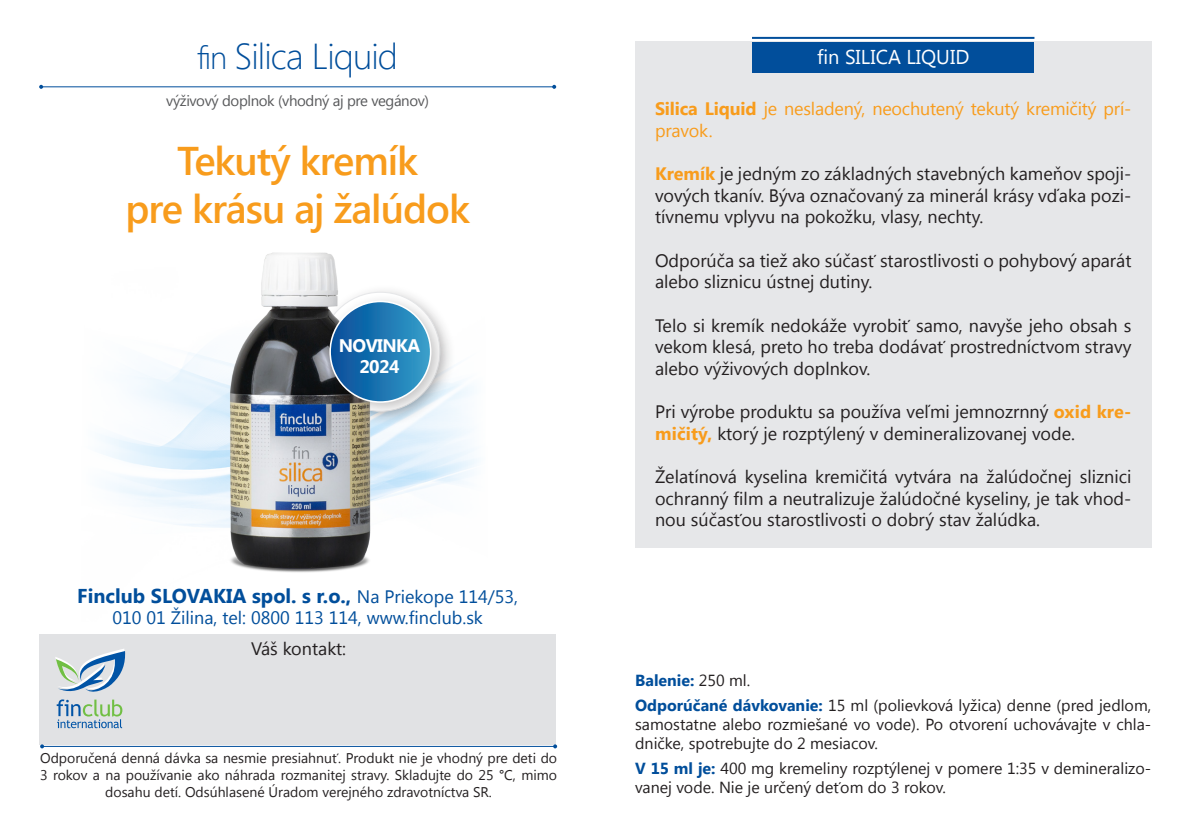
<style>
.page{position:relative;width:1191px;height:840px;background:#fff}
.page>*{position:absolute;margin:0;border:0;box-sizing:border-box;transform-origin:0 0}
.t1{font:600 40px "Segoe UI";letter-spacing:-.025em;color:#f89c1c}
.t2{font:300 36px "Segoe UI";letter-spacing:-.025em;color:#014e9b}
.t3{font:700 20px "Segoe UI";color:#014e9b}
.t4{font:20px "Segoe UI";color:#fff}
.t5{font:700 18.2px "Segoe UI";letter-spacing:-.03em;color:#fff}
.Normální{font:18px/21.6px "Segoe UI";color:#231f20;text-align:justify}
.t6{font:18px/21.6px "Segoe UI";letter-spacing:-.01em;color:#f89c1c}
.t7{font:18px "Segoe UI";color:#014e9b}
.t8{font:16px/19.2px "Segoe UI";color:#231f20;text-align:justify}
.t9{font:700 16px "Segoe UI";color:#014e9b}
.t10{font:15px "Segoe UI";letter-spacing:-.025em;color:#57585a}
.t11{font:14px/16.8px "Segoe UI";color:#231f20;text-align:center}
.s1{font-size:32px}
.s2{font-weight:400;font-size:18px}
.s3{font-weight:700}
.s4{font-weight:700;color:#f89c1c}
.s5{font-weight:400;color:#231f20}
.s6{font-weight:700;color:#014e9b}
</style>
<div class="page">
<div style="left:635px;top:41px;width:516px;height:506px;background:#e6e7e9"></div>
<hr style="left:41px;top:86px;width:513px;height:1px;background:#014e9b">
<svg style="left:39px;top:85px;width:4px;height:4px"></svg>
<svg style="left:552px;top:85px;width:4px;height:4px"></svg>
<div style="left:40px;top:633px;width:516px;height:111px;background:#e1e2e4"></div>
<hr style="left:42px;top:745px;width:513px;height:1px;background:#014e9b">
<svg style="left:40px;top:744px;width:4px;height:4px"></svg>
<svg style="left:553px;top:744px;width:4px;height:4px"></svg>
<svg style="left:55px;top:649px;width:71px;height:78px"></svg>
<hr style="left:752px;top:37px;width:282px;height:2px;background:#014e9b">
<div style="left:752px;top:42px;width:282px;height:31px;background:#014e9b"></div>
<div style="left:312px;top:283px;width:143px;height:143px;background:#231f20;opacity:.27"></div>
<img style="left:216px;top:252px;width:163px;height:321px">
<div style="left:321px;top:292px;width:126px;height:126px;background:#231f20;opacity:.27"></div>
<svg style="left:330px;top:301px;width:101px;height:101px;background:#2278b3"></svg>
<div style="left:329px;top:300px;width:102px;height:102px;border:2px solid #fff;border-radius:50%"></div>
<p class="t2" style="left:197px;top:22px;width:202px"><span class="s1">fin</span> Silica Liquid</p>
<p class="t10" style="left:166px;top:90px;width:264px">výživový doplnok (vhodný aj pre vegánov)</p>
<p class="t1" style="left:177px;top:122px;width:243px">Tekutý kremík</p>
<p class="t1" style="left:125px;top:170px;width:346px">pre krásu aj žalúdok</p>
<p class="t5" style="left:339px;top:332px;width:83px">NOVINKA</p>
<p class="t5" style="left:359px;top:353px;width:42px">2024</p>
<p class="t3" style="left:77px;top:581px;width:442px">Finclub SLOVAKIA spol. s r.o., <span class="s2">Na Priekope 114/53,</span></p>
<p class="t7" style="left:112px;top:604px;width:372px">010 01 Žilina, tel: 0800 113 114, www.finclub.sk</p>
<p class="Normální" style="left:251px;top:636px;width:97px">Váš kontakt:</p>
<p class="t11" style="left:40px;top:748px;width:518px">Odporučená denná dávka sa nesmie presiahnuť. Produkt nie je vhodný pre deti do<br>3 rokov a na používanie ako náhrada rozmanitej stravy. Skladujte do 25 °C, mimo dosahu detí. Odsúhlasené Úradom verejného zdravotníctva SR.</p>
<p class="t4" style="left:817px;top:43px;width:154px">fin SILICA LIQUID</p>
<p class="t6" style="left:655px;top:97px;width:478px"><span class="s3">Silica Liquid</span> je nesladený, neochutený tekutý kremičitý prí&shy;pravok.</p>
<p class="Normální" style="left:655px;top:162px;width:478px"><span class="s4">Kremík</span> je jedným zo základných stavebných kameňov spoji&shy;vových tkanív. Býva označovaný za minerál krásy vďaka pozi&shy;tívnemu vplyvu na pokožku, vlasy, nechty.</p>
<p class="Normální" style="left:655px;top:248px;width:478px">Odporúča sa tiež ako súčasť starostlivosti o pohybový aparát alebo sliznicu ústnej dutiny.</p>
<p class="Normální" style="left:655px;top:313px;width:478px">Telo si kremík nedokáže vyrobiť samo, navyše jeho obsah s vekom klesá, preto ho treba dodávať prostredníctvom stravy alebo výživových doplnkov.</p>
<p class="Normální" style="left:655px;top:400px;width:478px">Pri výrobe produktu sa používa veľmi jemnozrnný <span class="s4">oxid kre&shy;mičitý,</span> ktorý je rozptýlený v demineralizovanej vode.</p>
<p class="Normální" style="left:655px;top:464px;width:478px">Želatínová kyselina kremičitá vytvára na žalúdočnej sliznici ochranný film a neutralizuje žalúdočné kyseliny, je tak vhod&shy;nou súčasťou starostlivosti o dobrý stav žalúdka.</p>
<p class="t9" style="left:635px;top:668px;width:117px">Balenie: <span class="s5">250 ml.</span></p>
<p class="t8" style="left:635px;top:694px;width:517px"><span class="s6">Odporúčané dávkovanie:</span> 15 ml (polievková lyžica) denne (pred jedlom, samostatne alebo rozmiešané vo vode). Po otvorení uchovávajte v chla&shy;dničke, spotrebujte do 2 mesiacov.</p>
<p class="t8" style="left:635px;top:757px;width:517px"><span class="s6">V 15 ml je:</span> 400 mg kremeliny rozptýlenej v pomere 1:35 v demineralizo&shy;vanej vode. Nie je určený deťom do 3 rokov.</p>
</div>
